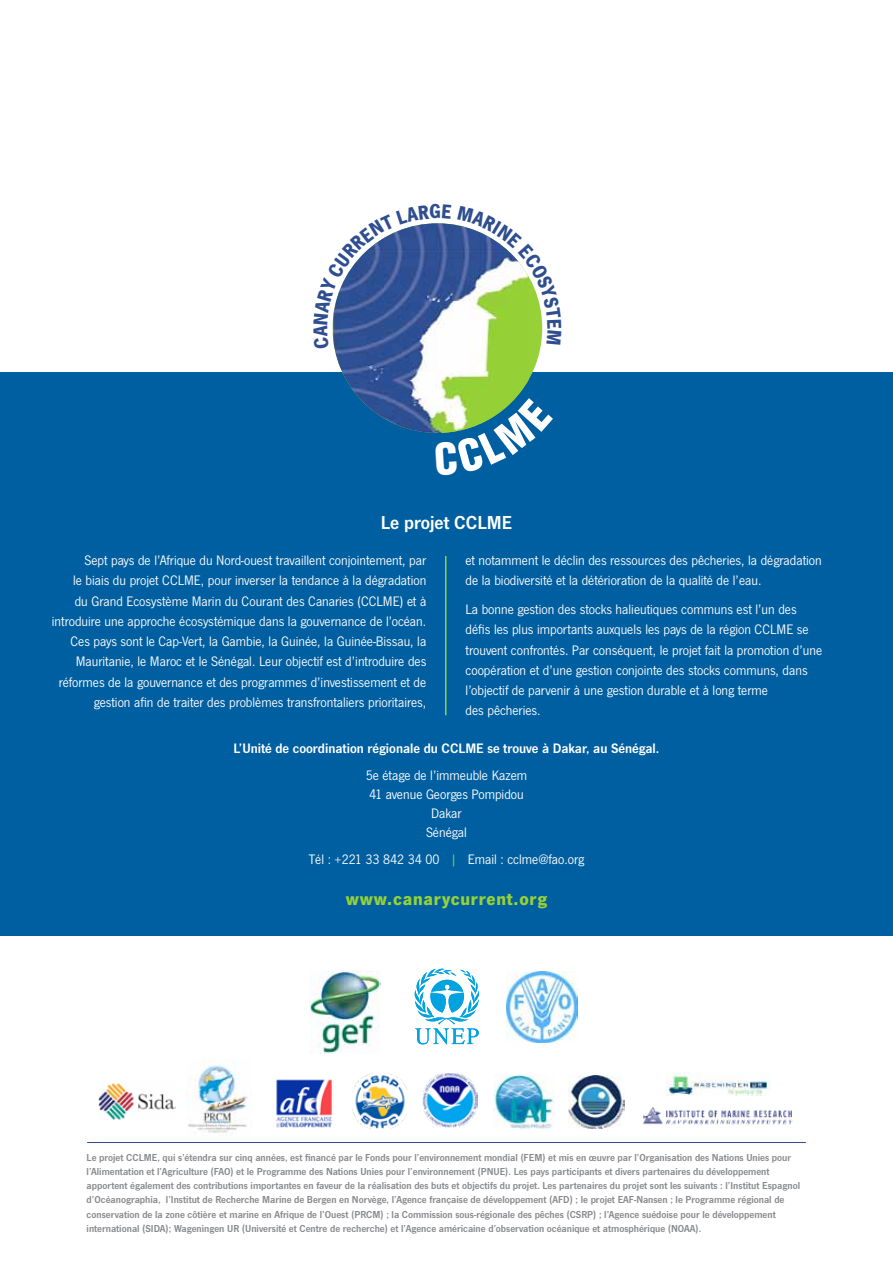
<style>
.page{position:relative;width:893px;height:1263px;background:#fff}
.page>*{position:absolute;margin:0;border:0;box-sizing:border-box;transform-origin:0 0}
.t1{font:600 19.5px "News Gothic T";color:#fff}
.t2{font:700 18.6px "News Gothic T";color:#95d137}
.t3{font:14.25px/20.2px "News Gothic T";color:#fff}
.t4{font:600 14.25px "News Gothic T";color:#fff}
.t5{font:600 10.5px/14.2px "News Gothic T";color:#888a8d}
.s1{color:#95d137}
</style>
<div class="page">
<div style="left:0;top:372px;width:893px;height:563px;background:#005fa0"></div>
<hr style="left:445px;top:556px;width:1px;height:159px;background:#95d137">
<img style="left:334px;top:349px;width:195px;height:84px">
<hr style="left:87px;top:1142px;width:719px;height:1px;background:#2e4e90">
<img style="left:506px;top:972px;width:71px;height:71px">
<img style="left:310px;top:971px;width:71px;height:83px">
<svg style="left:414px;top:968px;width:66px;height:76px"></svg>
<img style="left:98px;top:1083px;width:78px;height:37px">
<img style="left:188px;top:1061px;width:60px;height:72px">
<img style="left:643px;top:1107px;width:150px;height:18px">
<img style="left:276px;top:1079px;width:56px;height:49px">
<img style="left:352px;top:1073px;width:55px;height:56px">
<img style="left:423px;top:1073px;width:54px;height:54px">
<img style="left:494px;top:1075px;width:60px;height:54px">
<img style="left:569px;top:1076px;width:55px;height:53px">
<img style="left:667px;top:1073px;width:103px;height:22px">
<svg style="left:435px;top:398px;width:94px;height:35px"></svg>
<svg style="left:332px;top:223px;width:211px;height:126px"></svg>
<h1 class="t1" style="left:381px;top:511px;width:133px">Le projet CCLME</h1>
<p class="t3" style="left:52px;top:550px;width:376px;text-align:right">Sept pays de l’Afrique du Nord-ouest travaillent conjointement, par<br>le biais du projet CCLME, pour inverser la tendance à la dégradation<br>du Grand Ecosystème Marin du Courant des Canaries (CCLME) et à introduire une approche écosystémique dans la gouvernance de l’océan.<br>Ces pays sont le Cap-Vert, la Gambie, la Guinée, la Guinée-Bissau, la Mauritanie, le Maroc et le Sénégal. Leur objectif est d’introduire des réformes de la gouvernance et des programmes d’investissement et de gestion afin de traiter des problèmes transfrontaliers prioritaires,</p>
<p class="t4" style="left:234px;top:740px;width:427px">L’Unité de coordination régionale du CCLME se trouve à Dakar, au Sénégal.</p>
<p class="t3" style="left:366px;top:766px;width:163px;line-height:18.8px;text-align:center">5e étage de l’immeuble Kazem<br>41 avenue Georges Pompidou<br>Dakar<br>Sénégal</p>
<p class="t3" style="left:309px;top:849px;width:277px">Tél : +221 33 842 34 00 <span class="s1">|</span> Email : cclme@fao.org</p>
<h2 class="t2" style="left:346px;top:887px;width:203px">www.canarycurrent.org</h2>
<p class="t3" style="left:466px;top:550px;width:358px">et notamment le déclin des ressources des pêcheries, la dégradation de la biodiversité et la détérioration de la qualité de l’eau.</p>
<p class="t3" style="left:466px;top:599px;width:358px">La bonne gestion des stocks halieutiques communs est l’un des défis les plus importants auxquels les pays de la région CCLME se trouvent confrontés. Par conséquent, le projet fait la promotion d’une coopération et d’une gestion conjointe des stocks communs, dans l’objectif de parvenir à une gestion durable et à long terme<br>des pêcheries.</p>
<p class="t5" style="left:87px;top:1150px;width:715px">Le projet CCLME, qui s’étendra sur cinq années, est financé par le Fonds pour l’environnement mondial (FEM) et mis en œuvre par l’Organisation des Nations Unies pour l’Alimentation et l’Agriculture (FAO) et le Programme des Nations Unies pour l’environnement (PNUE). Les pays participants et divers partenaires du développement apportent également des contributions importantes en faveur de la réalisation des buts et objectifs du projet. Les partenaires du projet sont les suivants : l’Institut Espagnol d’Océanographia, l’Institut de Recherche Marine de Bergen en Norvège, l’Agence française de développement (AFD) ; le projet EAF-Nansen ; le Programme régional de conservation de la zone côtière et marine en Afrique de l’Ouest (PRCM) ; la Commission sous-régionale des pêches (CSRP) ; l’Agence suédoise pour le développement international (SIDA); Wageningen UR (Université et Centre de recherche) et l’Agence américaine d’observation océanique et atmosphérique (NOAA).</p>
</div>
